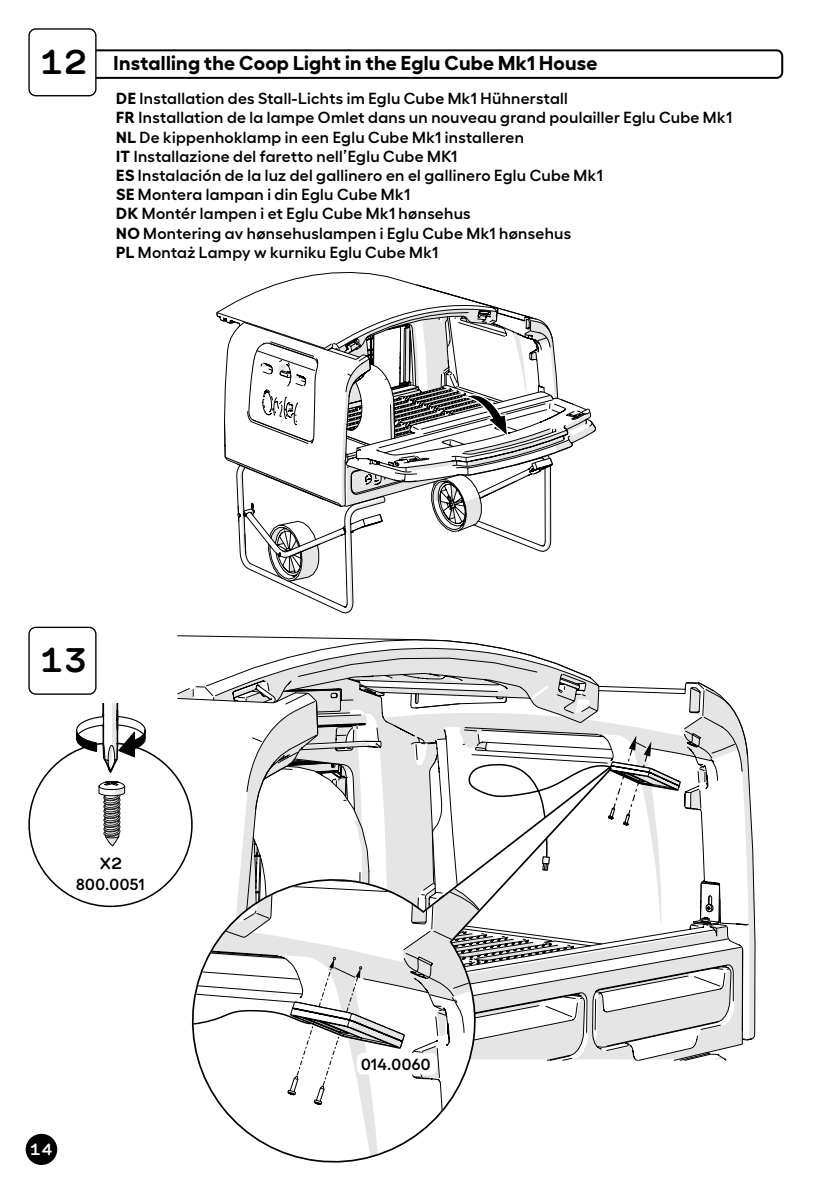
<style>
.page{position:relative;width:840px;height:1191px;background:#fff}
.page>*{position:absolute;margin:0;border:0;box-sizing:border-box;transform-origin:0 0}
.t1{font:500 34px "GT Maru Mono";color:#000}
.t2{font:700 20px "Fellix";letter-spacing:.01em;color:#000}
.t3{font:600 16px "Fellix";letter-spacing:.02em;color:#000}
.t4{font:500 16px "GT Maru Mono";color:#fff}
.t5{font:500 16px "GT Maru Mono";color:#000}
.s1{font-weight:700}
</style>
<div class="page">
<div style="left:28px;top:1135px;width:27px;height:28px;background:#000;border-radius:50%"></div>
<div style="left:26px;top:1133px;width:31px;height:32px;border:4px solid #000;border-radius:50%"></div>
<svg style="left:76px;top:704px;width:69px;height:69px"></svg>
<div style="left:28px;top:626px;width:68px;height:69px;border:1px solid #000;border-radius:7px"></div>
<div style="left:80px;top:49px;width:702px;height:30px;border:2px solid #000;border-radius:6px"></div>
<div style="left:29px;top:29px;width:67px;height:67px;background:#fff;border-radius:7px"></div>
<div style="left:28px;top:28px;width:68px;height:68px;border:1px solid #000;border-radius:7px"></div>
<svg style="left:216px;top:272px;width:379px;height:341px"></svg>
<svg style="left:177px;top:635px;width:578px;height:426px"></svg>
<svg style="left:187px;top:765px;width:425px;height:398px"></svg>
<svg style="left:98px;top:781px;width:27px;height:65px"></svg>
<div style="left:357px;top:1054px;width:79px;height:19px;background:#fff;border-radius:6px"></div>
<div style="left:356px;top:1053px;width:81px;height:21px;border:2px solid #fff;border-radius:6px"></div>
<p class="t1" style="left:40px;top:42px;width:49px">12</p>
<p class="t2" style="left:113px;top:47px;width:485px">Installing the Coop Light in the Eglu Cube Mk1 House</p>
<p class="t3" style="left:116px;top:86px;width:453px"><span class="s1">DE</span> Installation des Stall-Lichts im Eglu Cube Mk1 Hühnerstall</p>
<p class="t3" style="left:116px;top:105px;width:617px"><span class="s1">FR</span> Installation de la lampe Omlet dans un nouveau grand poulailler Eglu Cube Mk1</p>
<p class="t3" style="left:116px;top:124px;width:409px"><span class="s1">NL</span> De kippenhoklamp in een Eglu Cube Mk1 installeren</p>
<p class="t3" style="left:116px;top:143px;width:342px"><span class="s1">IT</span> Installazione del faretto nell’Eglu Cube MK1</p>
<p class="t3" style="left:116px;top:163px;width:487px"><span class="s1">ES</span> Instalación de la luz del gallinero en el gallinero Eglu Cube Mk1</p>
<p class="t3" style="left:116px;top:182px;width:295px"><span class="s1">SE</span> Montera lampan i din Eglu Cube Mk1</p>
<p class="t3" style="left:116px;top:201px;width:355px"><span class="s1">DK</span> Montér lampen i et Eglu Cube Mk1 hønsehus</p>
<p class="t3" style="left:116px;top:220px;width:456px"><span class="s1">NO</span> Montering av hønsehuslampen i Eglu Cube Mk1 hønsehus</p>
<p class="t3" style="left:116px;top:239px;width:323px"><span class="s1">PL</span> Montaż Lampy w kurniku Eglu Cube Mk1</p>
<p class="t1" style="left:40px;top:640px;width:49px">13</p>
<p class="t5" style="left:100px;top:853px;width:24px">X2</p>
<p class="t3" style="left:76px;top:872px;width:70px">800.0051</p>
<p class="t4" style="left:30px;top:1139px;width:24px">14</p>
<p class="t3" style="left:361px;top:1051px;width:71px">014.0060</p>
</div>
